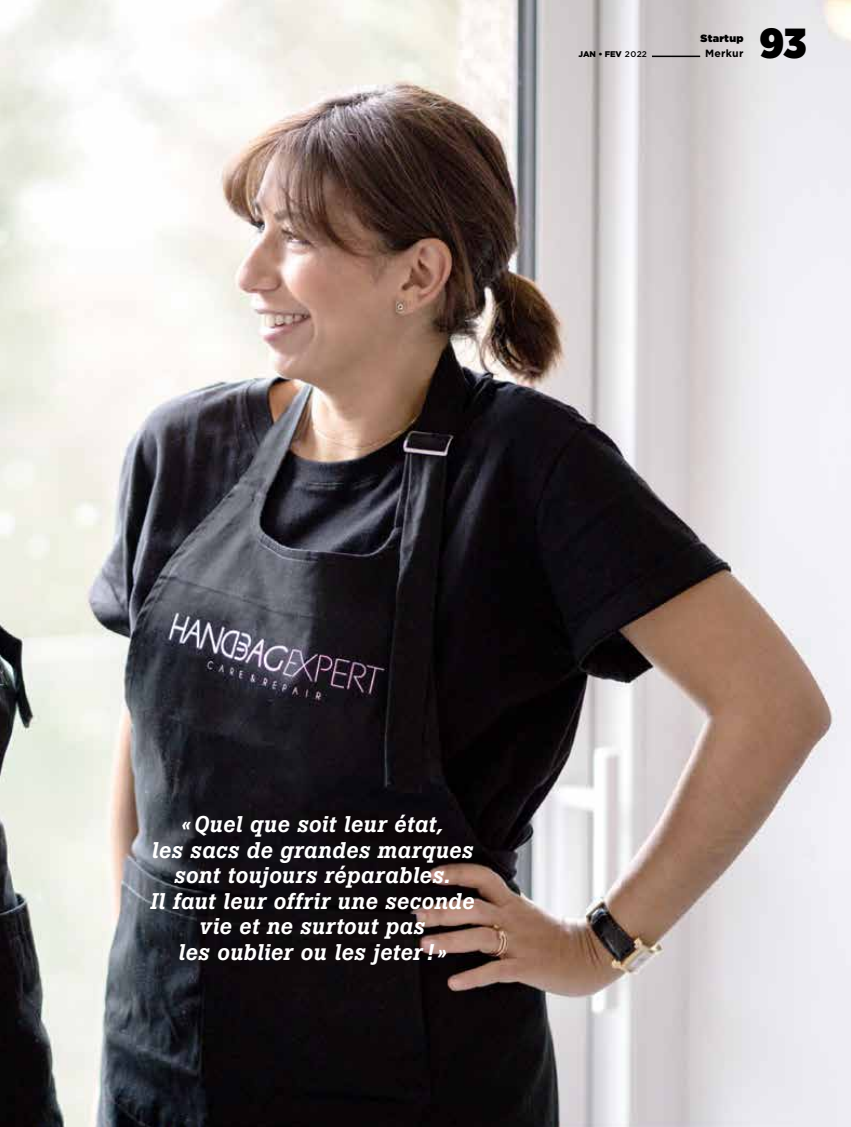
<style>
.page{position:relative;width:851px;height:1127px;background:#fff}
.page>*{position:absolute;margin:0;border:0;box-sizing:border-box;transform-origin:0 0}
.t1{font:900 42px "Gotham Narrow";color:#000}
.t2{font:italic 500 22.5px/25.5px "Boton Pro";letter-spacing:.015em;color:#fff;text-align:center}
.t3{font:10.5px "Gotham Ultra";letter-spacing:.03em;color:#000}
.t4{font:700 10.5px "Gotham";letter-spacing:.025em;color:#000}
.t5{font:900 8.25px "Gotham";color:#000}
.s1{font-weight:500}
</style>
<div class="page">
<img style="left:0;top:0;width:850px;height:1127px">
<hr style="left:652px;top:56px;width:48px;height:1px;background:#000">
<p class="t3" style="left:700px;top:33px;width:44px">Startup</p>
<p class="t5" style="left:578px;top:50px;width:70px">JAN • FEV <span class="s1">2022</span></p>
<p class="t4" style="left:705px;top:48px;width:40px">Merkur</p>
<h1 class="t1" style="left:759px;top:14px;width:48px">93</h1>
<p class="t2" style="left:150px;top:812px;width:325px">«Quel que soit leur état,<br>les sacs de grandes marques sont toujours réparables.<br>Il faut leur offrir une seconde vie et ne surtout pas<br>les oublier ou les jeter !»</p>
</div>
